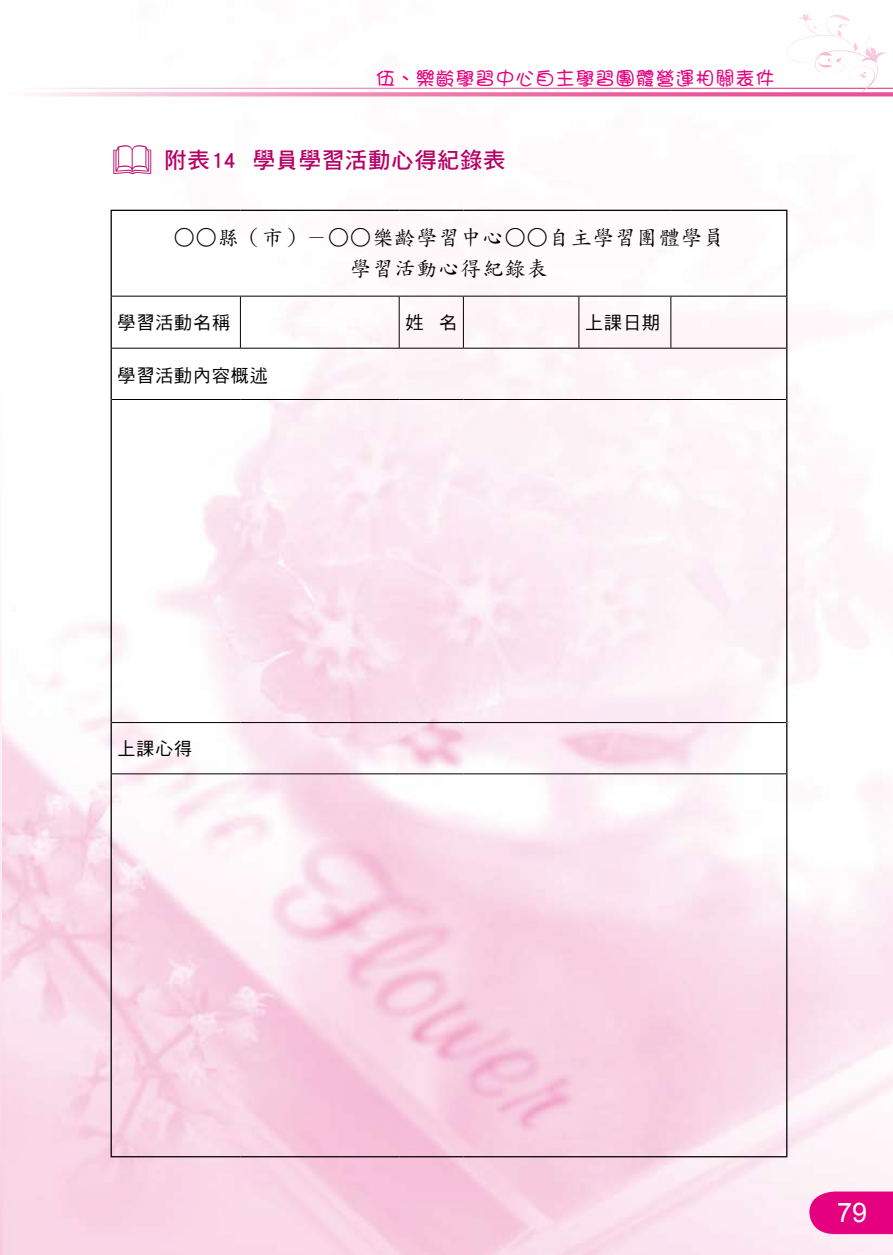
<style>
.page{position:relative;width:893px;height:1255px;background:#fff}
.page>*{position:absolute;margin:0;border:0;box-sizing:border-box;transform-origin:0 0}
.t1{font:27px "Arial";color:#fff}
.t2{font:22.5px "DF Hei Std W7";letter-spacing:.025em;color:#b50065}
.t3{font:21px/30.8px "DF Kai Shu Std W5";letter-spacing:.05em;color:#000;text-align:center}
.t4{font:19.5px "DF Girl W5 HK BF";letter-spacing:.025em;color:#e4007f}
.t5{font:18px "DF Hei Std W5";letter-spacing:.05em;color:#000}
</style>
<div class="page">
<img style="left:1px;top:87px;width:892px;height:1167px">
<svg style="left:0;top:657px;width:1px;height:597px"></svg>
<svg style="left:809px;top:1191px;width:84px;height:42px;background:#e51187"></svg>
<svg style="left:1px;top:87px;width:1px;height:64px"></svg>
<svg style="left:1px;top:92px;width:892px;height:4px;background:#ef92bc"></svg>
<hr style="left:1px;top:88px;width:892px;height:1px;background:#fff">
<svg style="left:784px;top:10px;width:103px;height:83px"></svg>
<hr style="left:786px;top:296px;width:1px;height:52px;background:#000">
<hr style="left:240px;top:296px;width:159px;height:1px;background:#000">
<hr style="left:399px;top:296px;width:64px;height:1px;background:#000">
<hr style="left:463px;top:296px;width:116px;height:1px;background:#000">
<hr style="left:579px;top:296px;width:92px;height:1px;background:#000">
<hr style="left:671px;top:296px;width:115px;height:1px;background:#000">
<hr style="left:112px;top:296px;width:128px;height:1px;background:#000">
<hr style="left:112px;top:348px;width:128px;height:1px;background:#000">
<hr style="left:240px;top:348px;width:159px;height:1px;background:#000">
<hr style="left:399px;top:348px;width:64px;height:1px;background:#000">
<hr style="left:463px;top:348px;width:116px;height:1px;background:#000">
<hr style="left:579px;top:348px;width:92px;height:1px;background:#000">
<hr style="left:671px;top:348px;width:115px;height:1px;background:#000">
<hr style="left:112px;top:399px;width:128px;height:1px;background:#000">
<hr style="left:240px;top:399px;width:159px;height:1px;background:#000">
<hr style="left:399px;top:399px;width:64px;height:1px;background:#000">
<hr style="left:463px;top:399px;width:116px;height:1px;background:#000">
<hr style="left:579px;top:399px;width:92px;height:1px;background:#000">
<hr style="left:671px;top:399px;width:115px;height:1px;background:#000">
<hr style="left:112px;top:722px;width:128px;height:1px;background:#000">
<hr style="left:240px;top:722px;width:159px;height:1px;background:#000">
<hr style="left:399px;top:722px;width:64px;height:1px;background:#000">
<hr style="left:463px;top:722px;width:116px;height:1px;background:#000">
<hr style="left:579px;top:722px;width:92px;height:1px;background:#000">
<hr style="left:671px;top:722px;width:115px;height:1px;background:#000">
<hr style="left:112px;top:773px;width:128px;height:1px;background:#000">
<hr style="left:240px;top:773px;width:159px;height:1px;background:#000">
<hr style="left:399px;top:773px;width:64px;height:1px;background:#000">
<hr style="left:463px;top:773px;width:116px;height:1px;background:#000">
<hr style="left:579px;top:773px;width:92px;height:1px;background:#000">
<hr style="left:671px;top:773px;width:115px;height:1px;background:#000">
<hr style="left:111px;top:210px;width:129px;height:1px;background:#000">
<hr style="left:111px;top:211px;width:1px;height:85px;background:#000">
<hr style="left:240px;top:210px;width:159px;height:1px;background:#000">
<hr style="left:399px;top:210px;width:64px;height:1px;background:#000">
<hr style="left:463px;top:210px;width:116px;height:1px;background:#000">
<hr style="left:579px;top:210px;width:92px;height:1px;background:#000">
<hr style="left:671px;top:210px;width:116px;height:1px;background:#000">
<hr style="left:786px;top:211px;width:1px;height:85px;background:#000">
<hr style="left:111px;top:296px;width:1px;height:52px;background:#000">
<hr style="left:111px;top:348px;width:1px;height:51px;background:#000">
<hr style="left:786px;top:348px;width:1px;height:51px;background:#000">
<hr style="left:111px;top:399px;width:1px;height:323px;background:#000">
<hr style="left:786px;top:399px;width:1px;height:323px;background:#000">
<hr style="left:111px;top:722px;width:1px;height:51px;background:#000">
<hr style="left:786px;top:722px;width:1px;height:51px;background:#000">
<hr style="left:111px;top:773px;width:1px;height:382px;background:#000">
<hr style="left:786px;top:773px;width:1px;height:382px;background:#000">
<hr style="left:111px;top:1155px;width:129px;height:2px;background:#000">
<hr style="left:240px;top:1155px;width:159px;height:2px;background:#000">
<hr style="left:399px;top:1155px;width:64px;height:2px;background:#000">
<hr style="left:463px;top:1155px;width:116px;height:2px;background:#000">
<hr style="left:579px;top:1155px;width:92px;height:2px;background:#000">
<hr style="left:671px;top:1155px;width:116px;height:2px;background:#000">
<hr style="left:240px;top:296px;width:1px;height:52px;background:#000">
<hr style="left:399px;top:296px;width:1px;height:52px;background:#000">
<hr style="left:463px;top:296px;width:1px;height:52px;background:#000">
<hr style="left:578px;top:296px;width:1px;height:52px;background:#000">
<hr style="left:670px;top:296px;width:1px;height:52px;background:#000">
<svg style="left:114px;top:145px;width:37px;height:29px"></svg>
<p class="t4" style="left:376px;top:68px;width:401px">伍、樂齡學習中心自主學習團體營運相關表件</p>
<p class="t2" style="left:165px;top:148px;width:343px">附表14 學員學習活動心得紀錄表</p>
<p class="t3" style="left:174px;top:222px;width:552px">○○縣（市）－○○樂齡學習中心○○自主學習團體學員學習活動心得紀錄表</p>
<p class="t5" style="left:118px;top:312px;width:114px">學習活動名稱</p>
<p class="t5" style="left:406px;top:312px;width:53px">姓 名</p>
<p class="t5" style="left:585px;top:312px;width:76px">上課日期</p>
<p class="t5" style="left:118px;top:366px;width:152px">學習活動內容概述</p>
<p class="t5" style="left:118px;top:738px;width:76px">上課心得</p>
<p class="t1" style="left:837px;top:1194px;width:15px">79</p>
</div>
